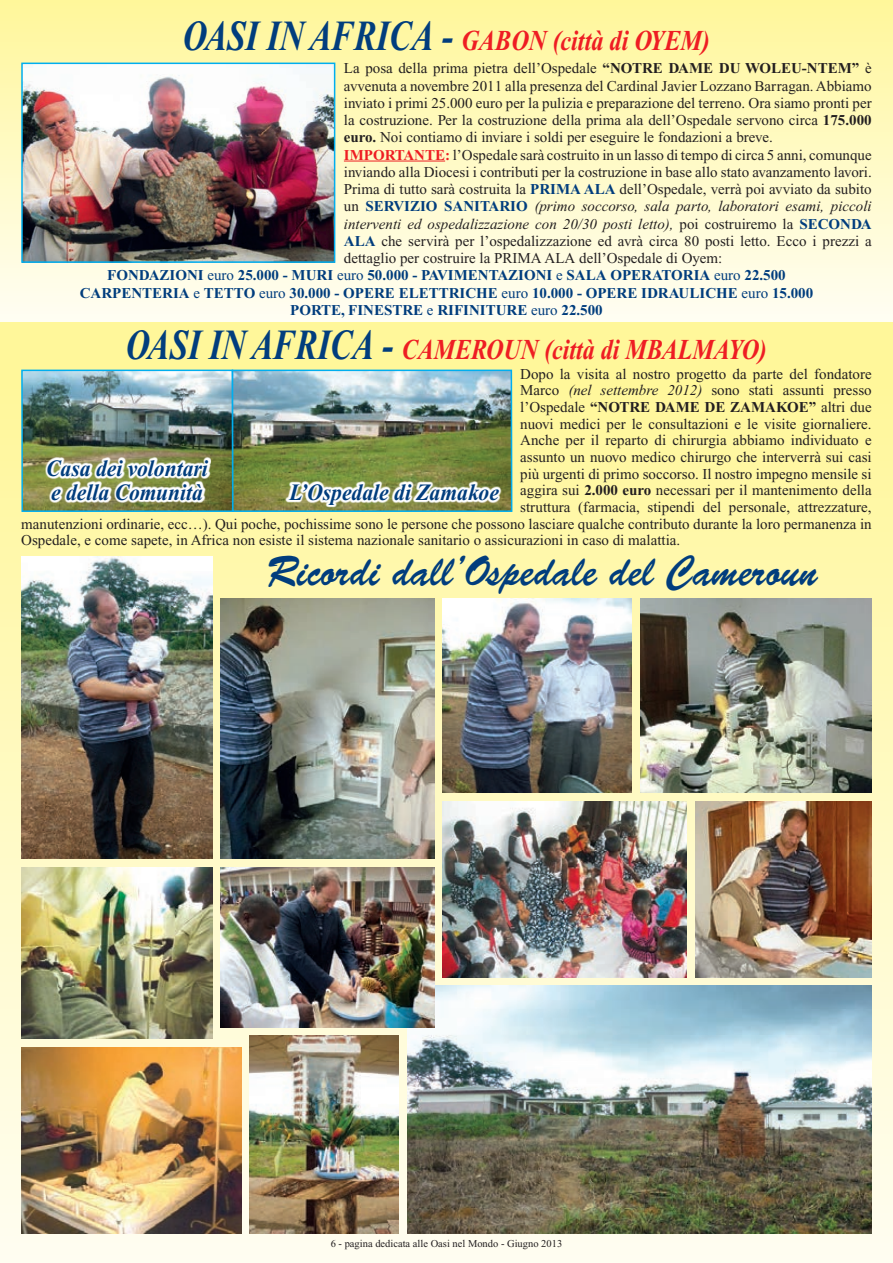
<style>
.page{position:relative;width:893px;height:1263px;background:#fff}
.page>*{position:absolute;margin:0;border:0;box-sizing:border-box;transform-origin:0 0}
.t1{font:42.9px "Brush Script";color:#013d7d;scale:.88 1}
.t2{font:italic 700 28.8px "Times New Roman";color:#ee1d23;scale:.83 1}
.t3{font:italic 700 28.8px "Times New Roman";color:#ee1d23;scale:.84 1}
.t4{font:italic 700 23.4px "Times New Roman";color:#013d7d;scale:.92 1}
.Testo_nota_di_chiusu{font:15px/17.2px "Times New Roman";color:#231f20;text-align:justify}
.Testo_nota_di_chiusu-2{font:700 15px "Times New Roman";color:#013d7d}
.Testo_nota_di_chiusu-3{font:700 15px "Times New Roman";color:#231f20}
.t5{font:10.5px "Times New Roman";color:#231f20}
.s1{font-size:42.9px;color:#013d7d}
.s2{font-weight:700}
.s3{font-weight:700;color:#ee1d23}
.s4{font-weight:700;color:#013d7d}
.s5{font-style:italic}
.s6{font-weight:400}
</style>
<div class="page">
<div style="left:0;top:320px;width:893px;height:943px;background:linear-gradient(to bottom,#f9f192,#f8f6eb)"></div>
<img style="left:24px;top:373px;width:485px;height:136px">
<div style="left:21px;top:370px;width:212px;height:142px;border:2px solid #00aeef"></div>
<div style="left:232px;top:370px;width:280px;height:142px;border:2px solid #00aeef"></div>
<svg style="left:286px;top:481px;width:216px;height:26px"></svg>
<svg style="left:45px;top:457px;width:166px;height:46px"></svg>
<div style="left:0;top:0;width:893px;height:321px;background:linear-gradient(to bottom,#fef69a,#fffef3)"></div>
<hr style="left:344px;top:161px;width:101px;height:1px;background:#ee1d23">
<img style="left:24px;top:66px;width:308px;height:194px">
<div style="left:21px;top:63px;width:314px;height:200px;border:2px solid #00aeef"></div>
<img style="left:640px;top:598px;width:232px;height:194px">
<img style="left:221px;top:598px;width:213px;height:261px">
<img style="left:21px;top:556px;width:191px;height:303px">
<img style="left:443px;top:599px;width:189px;height:193px">
<img style="left:21px;top:867px;width:191px;height:172px">
<img style="left:250px;top:1036px;width:149px;height:197px">
<img style="left:21px;top:1047px;width:220px;height:186px">
<img style="left:407px;top:985px;width:465px;height:248px">
<img style="left:695px;top:801px;width:177px;height:176px">
<img style="left:443px;top:801px;width:244px;height:176px">
<img style="left:221px;top:867px;width:213px;height:160px">
<p class="t3" style="left:183px;top:25px;width:629px"><span class="s1">OASI IN AFRICA -</span> GABON (città di OYEM)</p>
<p class="Testo_nota_di_chiusu" style="left:344px;top:60px;width:529px">La posa della prima pietra dell’Ospedale <span class="s2">“NOTRE DAME DU WOLEU-NTEM”</span> è avvenuta a novembre 2011 alla presenza del Cardinal Javier Lozzano Barragan. Abbiamo inviato i primi 25.000 euro per la pulizia e preparazione del terreno. Ora siamo pronti per la costruzione. Per la costruzione della prima ala dell’Ospedale servono circa <span class="s2">175.000 euro.</span> Noi contiamo di inviare i soldi per eseguire le fondazioni a breve.</p>
<p class="Testo_nota_di_chiusu" style="left:344px;top:146px;width:529px"><span class="s3">IMPORTANTE:</span> l’Ospedale sarà costruito in un lasso di tempo di circa 5 anni, comunque inviando alla Diocesi i contributi per la costruzione in base allo stato avanzamento lavori.<br>Prima di tutto sarà costruita la <span class="s4">PRIMA ALA</span> dell’Ospedale, verrà poi avviato da subito un <span class="s4">SERVIZIO SANITARIO</span> <span class="s5">(primo soccorso, sala parto, laboratori esami, piccoli interventi ed ospedalizzazione con 20/30 posti letto),</span> poi costruiremo la <span class="s4">SECONDA ALA</span> che servirà per l’ospedalizzazione ed avrà circa 80 posti letto. Ecco i prezzi a dettaglio per costruire la PRIMA ALA dell’Ospedale di Oyem:</p>
<p class="Testo_nota_di_chiusu-2" style="left:107px;top:267px;width:680px">FONDAZIONI <span class="s6">euro</span> 25.000 - MURI <span class="s6">euro</span> 50.000 - PAVIMENTAZIONI <span class="s6">e</span> SALA OPERATORIA <span class="s6">euro</span> 22.500</p>
<p class="Testo_nota_di_chiusu-2" style="left:80px;top:284px;width:735px">CARPENTERIA <span class="s6">e</span> TETTO <span class="s6">euro</span> 30.000 - OPERE ELETTRICHE <span class="s6">euro</span> 10.000 - OPERE IDRAULICHE <span class="s6">euro</span> 15.000</p>
<p class="Testo_nota_di_chiusu-2" style="left:290px;top:301px;width:314px">PORTE, FINESTRE <span class="s6">e</span> RIFINITURE <span class="s6">euro</span> 22.500</p>
<p class="t2" style="left:126px;top:334px;width:774px"><span class="s1">OASI IN AFRICA -</span> CAMEROUN (città di MBALMAYO)</p>
<p class="Testo_nota_di_chiusu" style="left:520px;top:365px;width:353px">Dopo la visita al nostro progetto da parte del fondatore</p>
<p class="Testo_nota_di_chiusu" style="left:520px;top:382px;width:353px">Marco <span class="s5">(nel settembre 2012)</span> sono stati assunti presso</p>
<p class="Testo_nota_di_chiusu-3" style="left:520px;top:399px;width:353px"><span class="s6">l’Ospedale</span> “NOTRE DAME DE ZAMAKOE” <span class="s6">altri due</span></p>
<p class="Testo_nota_di_chiusu" style="left:520px;top:415px;width:353px">nuovi medici per le consultazioni e le visite giornaliere.</p>
<p class="Testo_nota_di_chiusu" style="left:520px;top:432px;width:353px">Anche per il reparto di chirurgia abbiamo individuato e</p>
<p class="Testo_nota_di_chiusu" style="left:520px;top:448px;width:353px">assunto un nuovo medico chirurgo che interverrà sui casi</p>
<p class="Testo_nota_di_chiusu" style="left:520px;top:465px;width:353px">più urgenti di primo soccorso. Il nostro impegno mensile si</p>
<p class="Testo_nota_di_chiusu" style="left:520px;top:482px;width:353px">aggira sui <span class="s2">2.000 euro</span> necessari per il mantenimento della</p>
<p class="Testo_nota_di_chiusu" style="left:520px;top:498px;width:353px">struttura (farmacia, stipendi del personale, attrezzature,</p>
<p class="Testo_nota_di_chiusu" style="left:21px;top:515px;width:852px">manutenzioni ordinarie, ecc…). Qui poche, pochissime sono le persone che possono lasciare qualche contributo durante la loro permanenza in</p>
<p class="Testo_nota_di_chiusu" style="left:21px;top:532px;width:661px">Ospedale, e come sapete, in Africa non esiste il sistema nazionale sanitario o assicurazioni in caso di malattia.</p>
<p class="t4" style="left:46px;top:456px;width:177px">Casa dei volontari</p>
<p class="t4" style="left:51px;top:480px;width:166px">e della Comunità</p>
<p class="t4" style="left:290px;top:479px;width:229px">L’Ospedale di Zamakoe</p>
<p class="t1" style="left:267px;top:547px;width:627px">Ricordi dall’Ospedale del Cameroun</p>
<p class="t5" style="left:331px;top:1237px;width:233px">6 - pagina dedicata alle Oasi nel Mondo - Giugno 2013</p>
</div>
